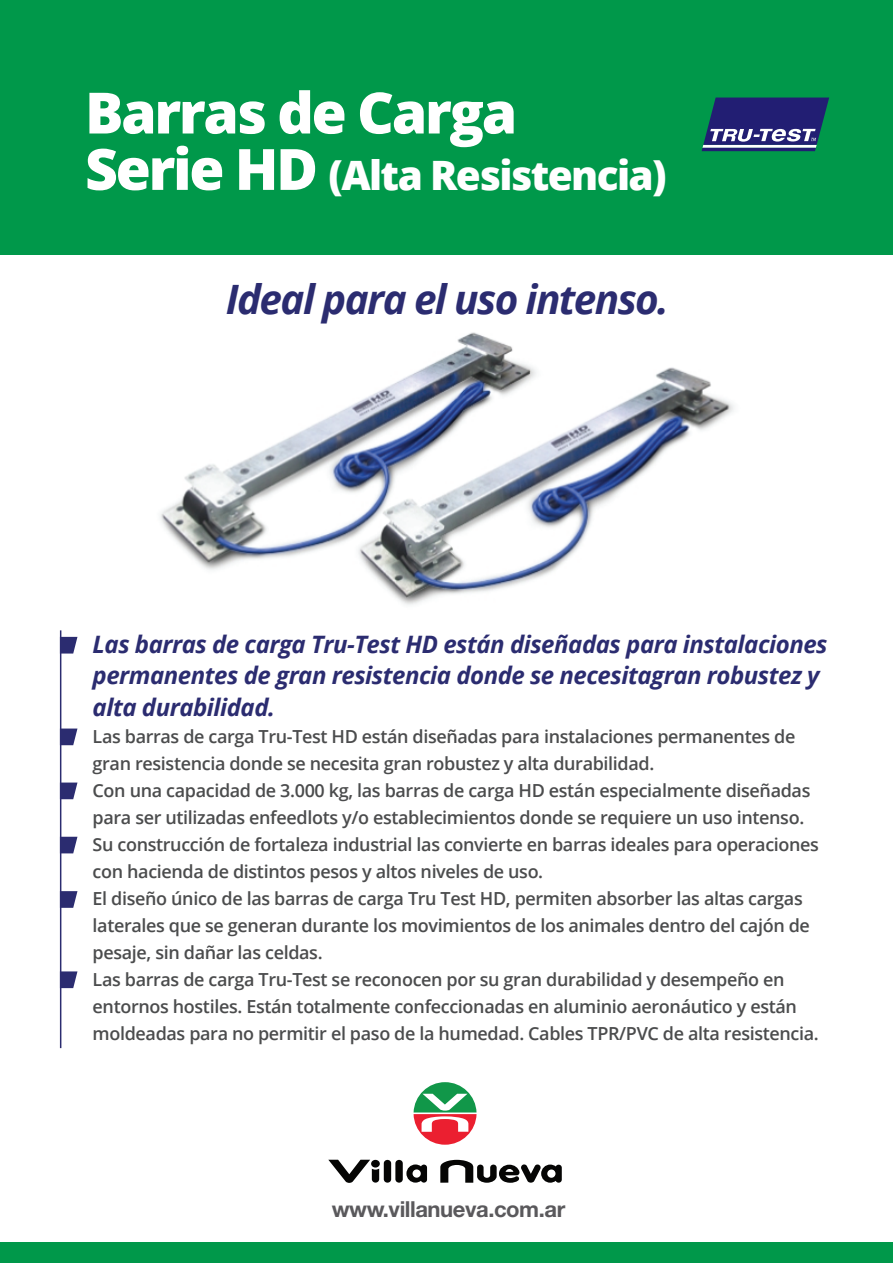
<style>
.page{position:relative;width:893px;height:1263px;background:#fff}
.page>*{position:absolute;margin:0;border:0;box-sizing:border-box;transform-origin:0 0}
.t1{font:800 57px "Open Sans";letter-spacing:-.04em;color:#fff}
.t2{font:800 40.5px "Open Sans";letter-spacing:-.04em;color:#fff}
.t3{font:italic 700 40.5px "Open Sans";letter-spacing:-.04em;color:#2b2c70}
.t4{font:italic 700 24px/31.5px "Open Sans";letter-spacing:-.02em;color:#2b2c70}
.t5{font:700 22.05px "Helvetica Neue LT Std";letter-spacing:-.02em;color:#5a595c}
.t6{font:600 18px/27px "Open Sans";letter-spacing:-.02em;color:#4b4c4d}
.s1{font-size:57px}
</style>
<div class="page">
<img style="left:160px;top:332px;width:574px;height:273px">
<div style="left:0;top:0;width:893px;height:254px;background:#00984a"></div>
<div style="left:0;top:1242px;width:893px;height:21px;background:#00984a"></div>
<hr style="left:60px;top:630px;width:1px;height:418px;background:#2b2c70">
<svg style="left:61px;top:637px;width:16px;height:16px"></svg>
<svg style="left:61px;top:728px;width:16px;height:17px"></svg>
<svg style="left:61px;top:782px;width:16px;height:17px"></svg>
<svg style="left:61px;top:837px;width:16px;height:16px"></svg>
<svg style="left:61px;top:891px;width:16px;height:17px"></svg>
<svg style="left:61px;top:971px;width:16px;height:17px"></svg>
<svg style="left:414px;top:1082px;width:62px;height:63px"></svg>
<svg style="left:328px;top:1160px;width:99px;height:23px"></svg>
<svg style="left:440px;top:1160px;width:122px;height:23px"></svg>
<svg style="left:463px;top:98px;width:430px;height:157px"></svg>
<h1 class="t1" style="left:85px;top:69px;width:434px">Barras de Carga</h1>
<h2 class="t2" style="left:85px;top:144px;width:583px"><span class="s1">Serie HD</span> (Alta Resistencia)</h2>
<h2 class="t3" style="left:226px;top:271px;width:445px">Ideal para el uso intenso.</h2>
<h3 class="t4" style="left:93px;top:628px;width:736px">Las barras de carga Tru-Test HD están diseñadas para instalaciones permanentes de gran resistencia donde se necesitagran robustez y alta durabilidad.</h3>
<p class="t6" style="left:93px;top:722px;width:728px">Las barras de carga Tru-Test HD están diseñadas para instalaciones permanentes de gran resistencia donde se necesita gran robustez y alta durabilidad.<br>Con una capacidad de 3.000 kg, las barras de carga HD están especialmente diseñadas para ser utilizadas enfeedlots y/o establecimientos donde se requiere un uso intenso.<br>Su construcción de fortaleza industrial las convierte en barras ideales para operaciones con hacienda de distintos pesos y altos niveles de uso.<br>El diseño único de las barras de carga Tru Test HD, permiten absorber las altas cargas laterales que se generan durante los movimientos de los animales dentro del cajón de pesaje, sin dañar las celdas.<br>Las barras de carga Tru-Test se reconocen por su gran durabilidad y desempeño en entornos hostiles. Están totalmente confeccionadas en aluminio aeronáutico y están moldeadas para no permitir el paso de la humedad. Cables TPR/PVC de alta resistencia.</p>
<p class="t5" style="left:332px;top:1195px;width:235px">www.villanueva.com.ar</p>
</div>
